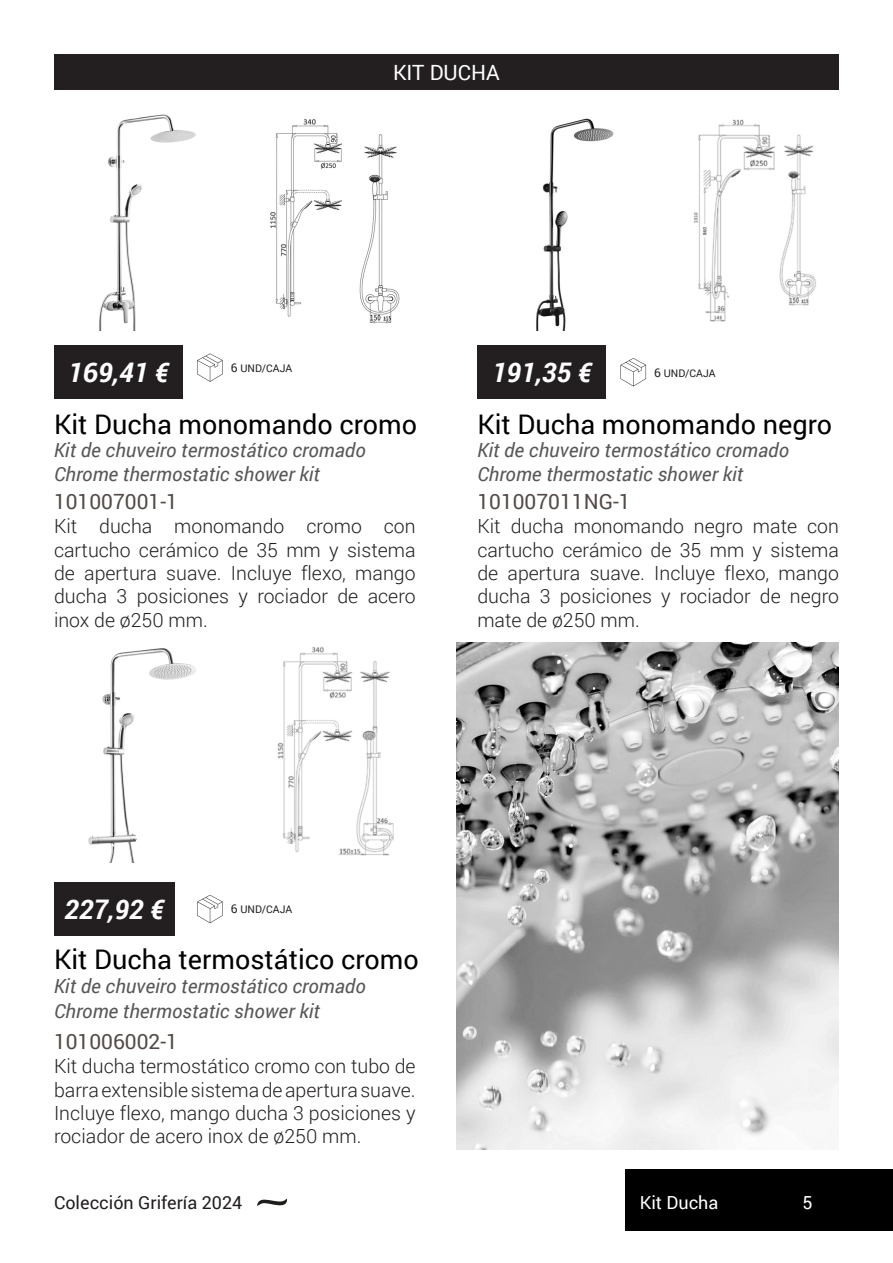
<style>
.page{position:relative;width:893px;height:1263px;background:#fff}
.page>*{position:absolute;margin:0;border:0;box-sizing:border-box;transform-origin:0 0}
.t1{font:27px "Roboto";color:#000}
.t2{font:italic 700 27px "Roboto";color:#fff}
.t3{font:21px "Roboto";color:#524a47}
.t4{font:21px "Roboto";color:#fff}
.t5{font:300 19.5px/23.4px "Roboto";color:#231f20;text-align:justify}
.t6{font:italic 19.5px/25px "Roboto";color:#57585a}
.t7{font:18px "Roboto";color:#231f20}
.t8{font:18px "Roboto";color:#fff}
.t9{font:10.5px "Roboto";letter-spacing:-.005em;color:#231f20}
.s1{font-size:12px}
</style>
<div class="page">
<div style="left:625px;top:1169px;width:268px;height:62px;background:#000"></div>
<div style="left:54px;top:54px;width:785px;height:35px;background:#231f20"></div>
<svg style="left:257px;top:1199px;width:30px;height:7px"></svg>
<div style="left:54px;top:882px;width:120px;height:54px;background:#231f20"></div>
<svg style="left:197px;top:895px;width:26px;height:28px"></svg>
<svg style="left:197px;top:353px;width:26px;height:29px"></svg>
<img style="left:277px;top:647px;width:117px;height:209px">
<img style="left:88px;top:648px;width:109px;height:214px">
<img style="left:99px;top:114px;width:97px;height:217px">
<img style="left:270px;top:119px;width:130px;height:205px">
<img style="left:693px;top:119px;width:123px;height:203px">
<img style="left:536px;top:118px;width:78px;height:213px">
<svg style="left:620px;top:358px;width:26px;height:28px"></svg>
<div style="left:477px;top:346px;width:129px;height:53px;background:#231f20"></div>
<div style="left:54px;top:346px;width:129px;height:53px;background:#231f20"></div>
<img style="left:456px;top:642px;width:383px;height:508px">
<p class="t4" style="left:393px;top:57px;width:108px">Kit Ducha</p>
<h1 class="t2" style="left:68px;top:354px;width:102px">169,41 €</h1>
<h1 class="t2" style="left:492px;top:354px;width:101px">191,35 €</h1>
<p class="t9" style="left:654px;top:365px;width:63px"><span class="s1">6</span> UND/CAJA</p>
<p class="t9" style="left:231px;top:361px;width:63px"><span class="s1">6</span> UND/CAJA</p>
<h1 class="t1" style="left:54px;top:406px;width:364px">Kit Ducha monomando cromo</h1>
<h1 class="t1" style="left:477px;top:406px;width:356px">Kit Ducha monomando negro</h1>
<p class="t6" style="left:54px;top:437px;width:313px">Kit de chuveiro termostático cromado</p>
<p class="t6" style="left:477px;top:437px;width:313px">Kit de chuveiro termostático cromado</p>
<p class="t6" style="left:54px;top:461px;width:268px">Chrome thermostatic shower kit</p>
<p class="t6" style="left:477px;top:461px;width:268px">Chrome thermostatic shower kit</p>
<p class="t3" style="left:54px;top:486px;width:125px">101007001-1</p>
<p class="t3" style="left:477px;top:486px;width:155px">101007011NG-1</p>
<p class="t5" style="left:54px;top:514px;width:363px">Kit ducha monomando cromo con cartucho cerámico de 35 mm y sistema de apertura suave. Incluye flexo, mango ducha 3 posiciones y rociador de acero inox de ø250 mm.</p>
<p class="t5" style="left:477px;top:514px;width:363px">Kit ducha monomando negro mate con cartucho cerámico de 35 mm y sistema de apertura suave. Incluye flexo, mango ducha 3 posiciones y rociador de negro mate de ø250 mm.</p>
<h1 class="t2" style="left:64px;top:890px;width:101px">227,92 €</h1>
<p class="t9" style="left:231px;top:902px;width:63px"><span class="s1">6</span> UND/CAJA</p>
<h1 class="t1" style="left:54px;top:940px;width:366px">Kit Ducha termostático cromo</h1>
<p class="t6" style="left:54px;top:972px;width:313px">Kit de chuveiro termostático cromado<br>Chrome thermostatic shower kit</p>
<p class="t3" style="left:54px;top:1026px;width:125px">101006002-1</p>
<p class="t5" style="left:54px;top:1054px;width:363px">Kit ducha termostático cromo con tubo de barra extensible sistema de apertura suave.<br>Incluye flexo, mango ducha 3 posiciones y rociador de acero inox de ø250 mm.</p>
<p class="t7" style="left:54px;top:1190px;width:190px">Colección Grifería 2024</p>
<p class="t8" style="left:640px;top:1190px;width:80px">Kit Ducha</p>
<p class="t8" style="left:803px;top:1190px;width:12px">5</p>
</div>
